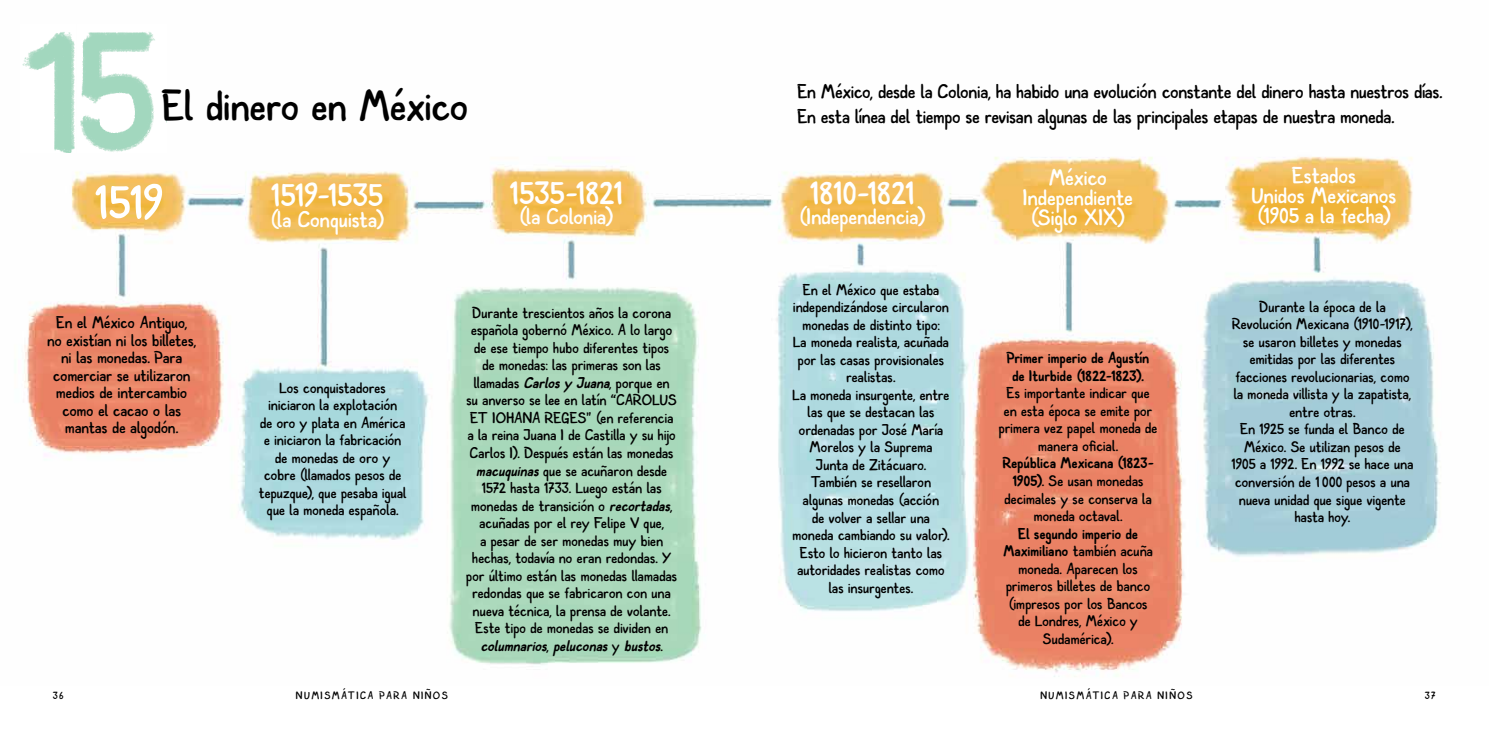
<style>
.page{position:relative;width:1489px;height:745px;background:#fff}
.page>*{position:absolute;margin:0;border:0;box-sizing:border-box;transform-origin:0 0}
.t1{font:51.25px "Left Hand Path";color:#fff}
.t2{font:45px "Left Hand Path";letter-spacing:.005em;color:#000}
.t3{font:35px "Left Hand Path";letter-spacing:.015em;color:#fff}
.t4{font:23.75px/20px "Left Hand Path";letter-spacing:.01em;color:#fff;text-align:center}
.t5{font:20.62px/25px "Left Hand Path";color:#000}
.t6{font:17.5px/17.5px "Left Hand Path";letter-spacing:.01em;color:#000;text-align:center}
.t7{font:16.25px/17.5px "Left Hand Path";letter-spacing:.01em;color:#000;text-align:center}
.t8{font:500 16.25px/17.5px "Left Hand Path";letter-spacing:.015em;color:#000;text-align:center}
.t9{font:16.25px "Left Hand Path Mediumslant";letter-spacing:.01em;color:#000}
.t10{font:11.25px "Left Hand Path";letter-spacing:.14em;color:#000}
.s1{font-family:"Left Hand Path Mediumslant"}
.s2{font-family:"Left Hand Path"}
.s3{font-weight:500}
</style>
<div class="page">
<img style="left:24px;top:152px;width:1417px;height:525px">
<img style="left:22px;top:32px;width:53px;height:120px">
<img style="left:80px;top:32px;width:87px;height:120px">
<h2 class="t2" style="left:163px;top:75px;width:308px">El dinero en México</h2>
<h1 class="t1" style="left:96px;top:167px;width:69px">1519</h1>
<h3 class="t3" style="left:272px;top:171px;width:113px">1519-1535</h3>
<h3 class="t4" style="left:271px;top:209px;width:115px">(la Conquista)</h3>
<h3 class="t3" style="left:510px;top:169px;width:114px">1535-1821</h3>
<h3 class="t4" style="left:520px;top:206px;width:95px">(la Colonia)</h3>
<p class="t6" style="left:48px;top:313px;width:150px">En el México Antiguo, no existían ni los billetes, ni las monedas. Para comerciar se utilizaron medios de intercambio como el cacao o las mantas de algodón.</p>
<p class="t7" style="left:259px;top:378px;width:149px">Los conquistadores iniciaron la explotación<br>de oro y plata en América e iniciaron la fabricación de monedas de oro y cobre (llamados pesos de tepuzque), que pesaba igual que la moneda española.</p>
<p class="t7" style="left:466px;top:304px;width:212px">Durante trescientos años la corona española gobernó México. A lo largo de ese tiempo hubo diferentes tipos de monedas: las primeras son las llamadas <span class="s1">Carlos y Juana</span>, porque en su anverso se lee en latín “CAROLUS ET IOHANA REGES” (en referencia a la reina Juana I de Castilla y su hijo Carlos I). Después están las monedas <span class="s1">macuquinas</span> que se acuñaron desde 1572 hasta 1733. Luego están las monedas de transición o <span class="s1">recortadas</span>, acuñadas por el rey Felipe V que,<br>a pesar de ser monedas muy bien hechas, todavía no eran redondas. Y por último están las monedas llamadas redondas que se fabricaron con una nueva técnica, la prensa de volante.<br>Este tipo de monedas se dividen en</p>
<p class="t9" style="left:481px;top:634px;width:183px">columnarios<span class="s2">,</span> peluconas <span class="s2">y</span> bustos<span class="s2">.</span></p>
<p class="t5" style="left:797px;top:79px;width:646px">En México, desde la Colonia, ha habido una evolución constante del dinero hasta nuestros días.<br>En esta línea del tiempo se revisan algunas de las principales etapas de nuestra moneda.</p>
<h3 class="t4" style="left:1251px;top:166px;width:146px">Estados<br>Unidos Mexicanos (1905 a la fecha)</h3>
<h3 class="t4" style="left:1023px;top:167px;width:112px">México<br>Independiente (Siglo XIX)</h3>
<h3 class="t3" style="left:810px;top:169px;width:105px">1810-1821</h3>
<h3 class="t4" style="left:799px;top:206px;width:128px">(Independencia)</h3>
<p class="t7" style="left:792px;top:280px;width:158px">En el México que estaba independizándose circularon monedas de distinto tipo:<br>La moneda realista, acuñada por las casas provisionales realistas.<br>La moneda insurgente, entre las que se destacan las ordenadas por José María<br>Morelos y la Suprema<br>Junta de Zitácuaro.<br>También se resellaron algunas monedas (acción<br>de volver a sellar una moneda cambiando su valor).<br>Esto lo hicieron tanto las autoridades realistas como las insurgentes.</p>
<p class="t8" style="left:1007px;top:349px;width:144px">Primer imperio de Agustín de Iturbide (1822-1823).</p>
<p class="t7" style="left:999px;top:384px;width:160px">Es importante indicar que en esta época se emite por primera vez papel moneda de manera oficial.</p>
<p class="t7" style="left:1003px;top:454px;width:152px"><span class="s3">República Mexicana (1823-<br>1905)</span>. Se usan monedas decimales y se conserva la moneda octaval.</p>
<p class="t7" style="left:1003px;top:524px;width:151px"><span class="s3">El segundo imperio de<br>Maximiliano</span> también acuña moneda. Aparecen los primeros billetes de banco (impresos por los Bancos de Londres, México y<br>Sudamérica).</p>
<p class="t7" style="left:1231px;top:297px;width:183px">Durante la época de la<br>Revolución Mexicana (1910-1917), se usaron billetes y monedas emitidas por las diferentes facciones revolucionarias, como la moneda villista y la zapatista, entre otras.<br>En 1925 se funda el Banco de<br>México. Se utilizan pesos de<br>1905 a 1992. En 1992 se hace una conversión de 1 000 pesos a una nueva unidad que sigue vigente hasta hoy.</p>
<p class="t10" style="left:53px;top:687px;width:12px">36</p>
<p class="t10" style="left:296px;top:687px;width:153px">Numismática para niños</p>
<p class="t10" style="left:1040px;top:687px;width:153px">Numismática para niños</p>
<p class="t10" style="left:1425px;top:687px;width:12px">37</p>
</div>
